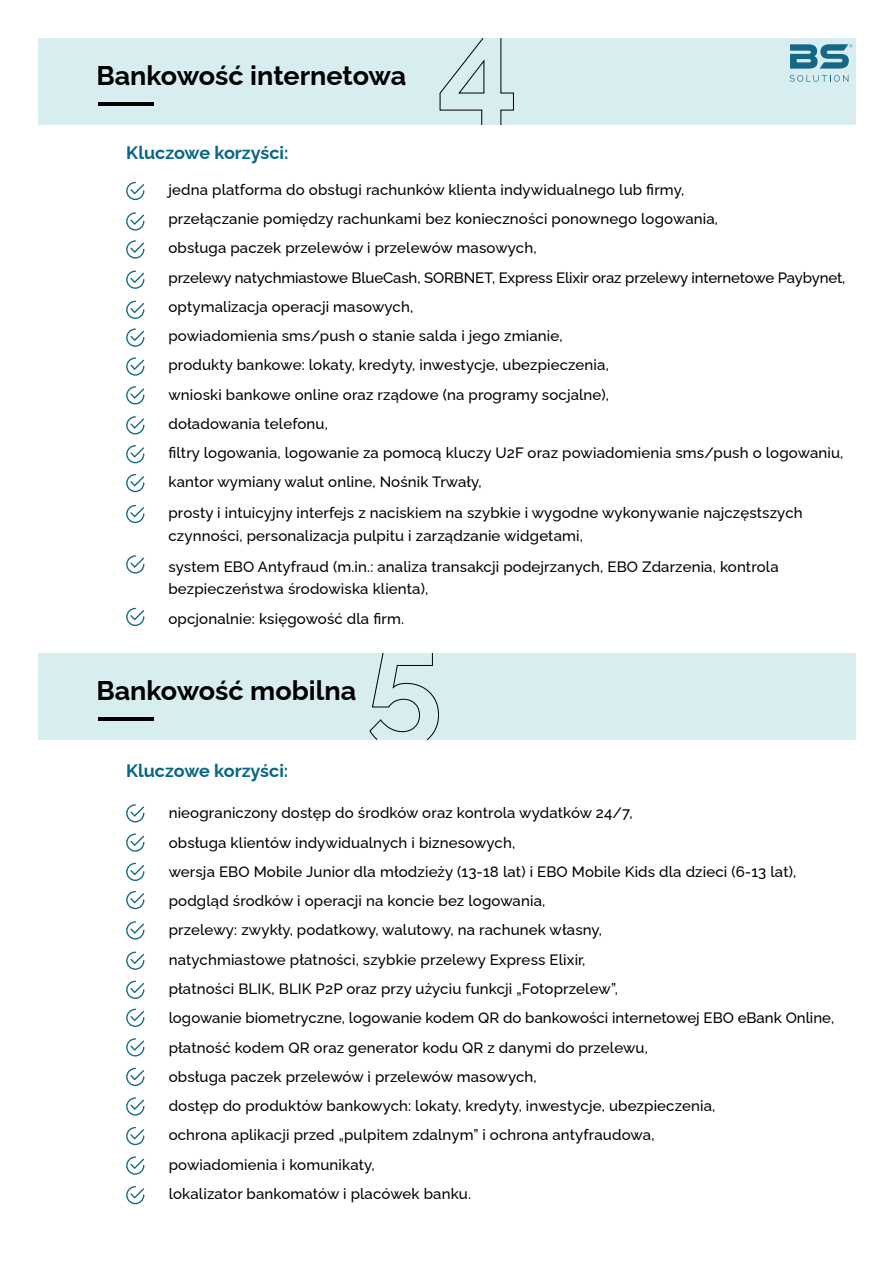
<style>
.page{position:relative;width:893px;height:1263px;background:#fff}
.page>*{position:absolute;margin:0;border:0;box-sizing:border-box;transform-origin:0 0}
.t1{font:700 27px "Raleway";color:#000}
.t2{font:700 18px "Raleway";color:#086686}
.t3{font:500 15px/29.2px "Raleway";letter-spacing:.01em;color:#000}
</style>
<div class="page">
<div style="left:38px;top:38px;width:817px;height:87px;background:#d7edef"></div>
<svg style="left:126px;top:804px;width:18px;height:18px"></svg>
<svg style="left:126px;top:833px;width:18px;height:19px"></svg>
<svg style="left:126px;top:863px;width:18px;height:18px"></svg>
<svg style="left:126px;top:891px;width:18px;height:18px"></svg>
<svg style="left:126px;top:921px;width:18px;height:18px"></svg>
<svg style="left:126px;top:951px;width:18px;height:19px"></svg>
<svg style="left:126px;top:981px;width:18px;height:18px"></svg>
<svg style="left:126px;top:1009px;width:18px;height:18px"></svg>
<svg style="left:126px;top:1038px;width:18px;height:18px"></svg>
<svg style="left:126px;top:1068px;width:18px;height:18px"></svg>
<svg style="left:126px;top:1097px;width:18px;height:18px"></svg>
<svg style="left:126px;top:1127px;width:18px;height:18px"></svg>
<svg style="left:126px;top:1156px;width:18px;height:19px"></svg>
<svg style="left:126px;top:1186px;width:18px;height:18px"></svg>
<svg style="left:126px;top:212px;width:18px;height:19px"></svg>
<svg style="left:126px;top:182px;width:18px;height:18px"></svg>
<svg style="left:126px;top:240px;width:18px;height:19px"></svg>
<svg style="left:126px;top:271px;width:18px;height:18px"></svg>
<svg style="left:126px;top:301px;width:18px;height:18px"></svg>
<svg style="left:126px;top:328px;width:18px;height:19px"></svg>
<svg style="left:126px;top:357px;width:18px;height:19px"></svg>
<svg style="left:126px;top:386px;width:18px;height:18px"></svg>
<svg style="left:126px;top:416px;width:18px;height:18px"></svg>
<svg style="left:126px;top:445px;width:18px;height:18px"></svg>
<svg style="left:126px;top:474px;width:18px;height:18px"></svg>
<svg style="left:126px;top:505px;width:18px;height:18px"></svg>
<svg style="left:126px;top:555px;width:18px;height:19px"></svg>
<svg style="left:126px;top:608px;width:18px;height:18px"></svg>
<div style="left:38px;top:653px;width:817px;height:87px;background:#d7edef"></div>
<hr style="left:98px;top:102px;width:56px;height:4px;background:#000">
<hr style="left:98px;top:717px;width:56px;height:3px;background:#000">
<svg style="left:439px;top:38px;width:75px;height:87px"></svg>
<svg style="left:369px;top:653px;width:70px;height:87px"></svg>
<svg style="left:790px;top:75px;width:58px;height:7px"></svg>
<svg style="left:790px;top:44px;width:62px;height:25px"></svg>
<h1 class="t1" style="left:96px;top:54px;width:312px">Bankowość internetowa</h1>
<p class="t2" style="left:126px;top:138px;width:164px">Kluczowe korzyści:</p>
<p class="t3" style="left:168px;top:173px;width:678px">jedna platforma do obsługi rachunków klienta indywidualnego lub firmy,<br>przełączanie pomiędzy rachunkami bez konieczności ponownego logowania,<br>obsługa paczek przelewów i przelewów masowych,<br>przelewy natychmiastowe BlueCash, SORBNET, Express Elixir oraz przelewy internetowe Paybynet, optymalizacja operacji masowych,<br>powiadomienia sms/push o stanie salda i jego zmianie,<br>produkty bankowe: lokaty, kredyty, inwestycje, ubezpieczenia,<br>wnioski bankowe online oraz rządowe (na programy socjalne),<br>doładowania telefonu,<br>filtry logowania, logowanie za pomocą kluczy U2F oraz powiadomienia sms/push o logowaniu, kantor wymiany walut online, Nośnik Trwały,</p>
<p class="t3" style="left:168px;top:500px;width:636px;line-height:22.5px">prosty i intuicyjny interfejs z naciskiem na szybkie i wygodne wykonywanie najczęstszych czynności, personalizacja pulpitu i zarządzanie widgetami,</p>
<p class="t3" style="left:168px;top:554px;width:612px;line-height:22.5px">system EBO Antyfraud (m.in.: analiza transakcji podejrzanych, EBO Zdarzenia, kontrola bezpieczeństwa środowiska klienta),</p>
<p class="t3" style="left:168px;top:602px;width:237px">opcjonalnie: księgowość dla firm.</p>
<h1 class="t1" style="left:96px;top:668px;width:261px">Bankowość mobilna</h1>
<p class="t2" style="left:126px;top:757px;width:164px">Kluczowe korzyści:</p>
<p class="t3" style="left:169px;top:797px;width:667px">nieograniczony dostęp do środków oraz kontrola wydatków 24/7,<br>obsługa klientów indywidualnych i biznesowych,<br>wersja EBO Mobile Junior dla młodzieży (13-18 lat) i EBO Mobile Kids dla dzieci (6-13 lat), podgląd środków i operacji na koncie bez logowania,<br>przelewy: zwykły, podatkowy, walutowy, na rachunek własny,<br>natychmiastowe płatności, szybkie przelewy Express Elixir,<br>płatności BLIK, BLIK P2P oraz przy użyciu funkcji „Fotoprzelew”,<br>logowanie biometryczne, logowanie kodem QR do bankowości internetowej EBO eBank Online, płatność kodem QR oraz generator kodu QR z danymi do przelewu,<br>obsługa paczek przelewów i przelewów masowych,<br>dostęp do produktów bankowych: lokaty, kredyty, inwestycje, ubezpieczenia,<br>ochrona aplikacji przed „pulpitem zdalnym” i ochrona antyfraudowa,<br>powiadomienia i komunikaty,<br>lokalizator bankomatów i placówek banku.</p>
</div>
